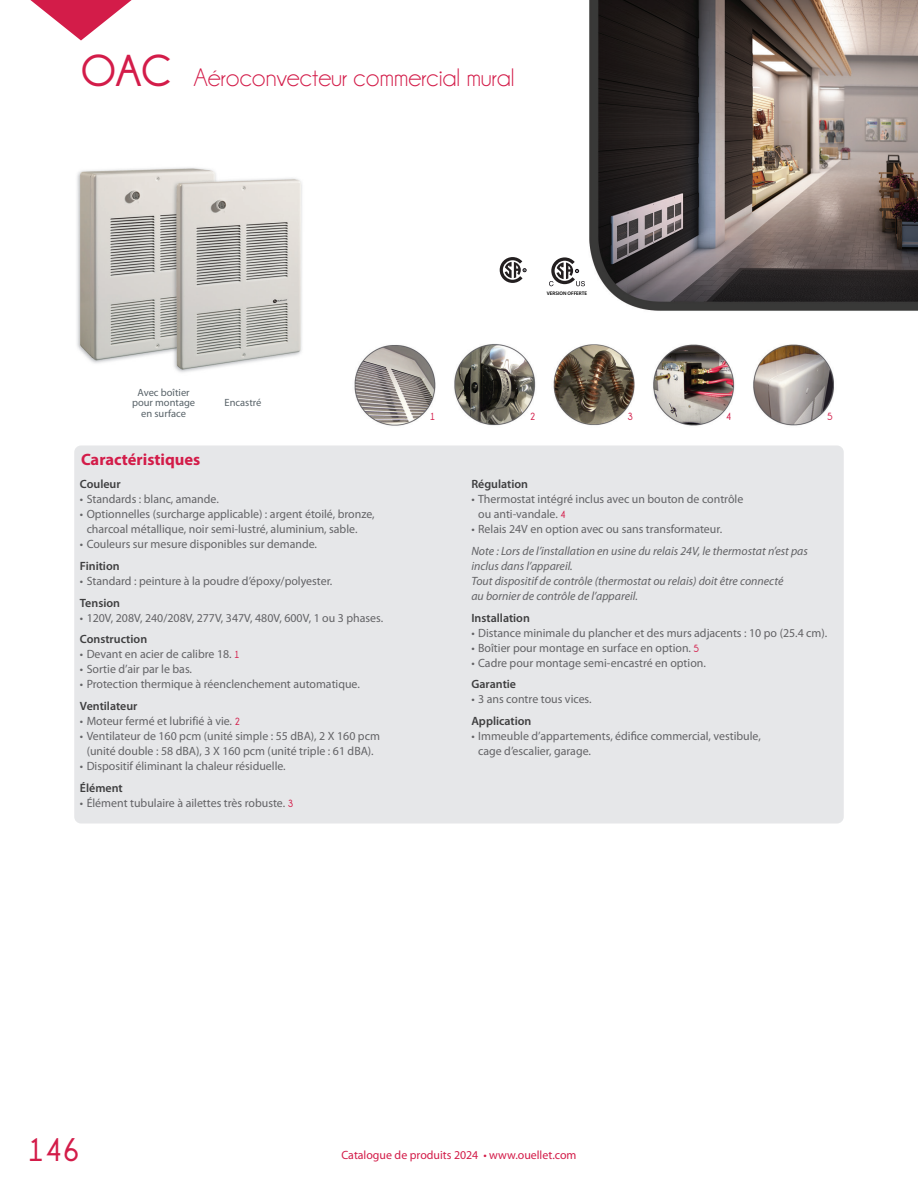
<style>
.page{position:relative;width:918px;height:1188px;background:#fff}
.page>*{position:absolute;margin:0;border:0;box-sizing:border-box;transform-origin:0 0}
.t1{font:700 45px "Champagne&Limousines";color:#d31c49}
.t2{font:700 33px "Champagne&Limousines";color:#d31c49}
.t3{font:25.5px "Champagne&Limousines";color:#d31c49}
.t4{font:700 16.5px "Myriad Pro";color:#d31c49}
.t5{font:12px/15px "Myriad Pro";color:#636366}
.t6{font:italic 12px/15px "Myriad Pro";color:#636366}
.t7{font:600 12px "Myriad Pro";color:#3e3e3f}
.t8{font:12px "Myriad Pro";color:#d31c49}
.t9{font:10.5px/10.5px "Myriad Pro";color:#596369;text-align:center}
.t10{font:700 10.5px "Champagne&Limousines";color:#d31c49}
.t11{font:600 5.1px "Myriad Pro";color:#000}
.s1{font-family:"Champagne&Limousines";font-weight:700;font-size:10.5px;color:#d31c49}
</style>
<div class="page">
<img style="left:77px;top:0;width:841px;height:446px">
<div style="left:74px;top:446px;width:770px;height:378px;background:#e6e7e9;border-radius:7px"></div>
<svg style="left:30px;top:0;width:102px;height:40px"></svg>
<svg style="left:549px;top:257px;width:36px;height:29px"></svg>
<svg style="left:500px;top:257px;width:26px;height:26px"></svg>
<h1 class="t1" style="left:81px;top:45px;width:92px">OAC</h1>
<h3 class="t3" style="left:194px;top:63px;width:322px">Aéroconvecteur commercial mural</h3>
<p class="t11" style="left:547px;top:290px;width:42px">VERSION OFFERTE</p>
<p class="t9" style="left:132px;top:387px;width:65px">Avec boîtier pour montage en surface</p>
<p class="t9" style="left:225px;top:398px;width:38px">Encastré</p>
<h3 class="t4" style="left:81px;top:450px;width:121px">Caractéristiques</h3>
<p class="t7" style="left:80px;top:478px;width:42px">Couleur</p>
<p class="t5" style="left:80px;top:492px;width:140px">• Standards : blanc, amande.</p>
<p class="t5" style="left:87px;top:507px;width:290px;text-indent:-7px">• Optionnelles (surcharge applicable) : argent étoilé, bronze, charcoal métallique, noir semi-lustré, aluminium, sable.</p>
<p class="t5" style="left:80px;top:537px;width:239px">• Couleurs sur mesure disponibles sur demande.</p>
<p class="t7" style="left:80px;top:559px;width:41px">Finition</p>
<p class="t5" style="left:80px;top:574px;width:254px">• Standard : peinture à la poudre d’époxy/polyester.</p>
<p class="t7" style="left:80px;top:596px;width:42px">Tension</p>
<p class="t5" style="left:80px;top:610px;width:305px">• 120V, 208V, 240/208V, 277V, 347V, 480V, 600V, 1 ou 3 phases.</p>
<p class="t7" style="left:80px;top:633px;width:69px">Construction</p>
<p class="t5" style="left:80px;top:647px;width:161px">• Devant en acier de calibre 18. <span class="s1">1</span></p>
<p class="t5" style="left:80px;top:662px;width:114px">• Sortie d’air par le bas.</p>
<p class="t5" style="left:80px;top:677px;width:281px">• Protection thermique à réenclenchement automatique.</p>
<p class="t7" style="left:80px;top:700px;width:59px">Ventilateur</p>
<p class="t5" style="left:80px;top:714px;width:162px">• Moteur fermé et lubrifié à vie. <span class="s1">2</span></p>
<p class="t5" style="left:80px;top:729px;width:302px;text-align:center">• Ventilateur de 160 pcm (unité simple : 55 dBA), 2 X 160 pcm (unité double : 58 dBA), 3 X 160 pcm (unité triple : 61 dBA).</p>
<p class="t5" style="left:80px;top:759px;width:207px">• Dispositif éliminant la chaleur résiduelle.</p>
<p class="t7" style="left:80px;top:781px;width:44px">Élément</p>
<p class="t5" style="left:80px;top:796px;width:215px">• Élément tubulaire à ailettes très robuste. <span class="s1">3</span></p>
<p class="t10" style="left:430px;top:411px;width:7px">1</p>
<p class="t10" style="left:530px;top:411px;width:7px">2</p>
<p class="t10" style="left:627px;top:411px;width:7px">3</p>
<p class="t10" style="left:726px;top:411px;width:7px">4</p>
<p class="t10" style="left:827px;top:411px;width:7px">5</p>
<p class="t7" style="left:471px;top:478px;width:58px">Régulation</p>
<p class="t5" style="left:478px;top:492px;width:267px;text-indent:-7px">• Thermostat intégré inclus avec un bouton de contrôle ou anti-vandale. <span class="s1">4</span></p>
<p class="t5" style="left:471px;top:522px;width:252px">• Relais 24V en option avec ou sans transformateur.</p>
<p class="t6" style="left:471px;top:544px;width:338px">Note : Lors de l’installation en usine du relais 24V, le thermostat n’est pas inclus dans l’appareil.<br>Tout dispositif de contrôle (thermostat ou relais) doit être connecté<br>au bornier de contrôle de l’appareil.</p>
<p class="t7" style="left:471px;top:611px;width:60px">Installation</p>
<p class="t5" style="left:471px;top:625px;width:357px">• Distance minimale du plancher et des murs adjacents : 10 po (25.4 cm).</p>
<p class="t5" style="left:471px;top:640px;width:229px">• Boîtier pour montage en surface en option. <span class="s1">5</span></p>
<p class="t5" style="left:471px;top:655px;width:236px">• Cadre pour montage semi-encastré en option.</p>
<p class="t7" style="left:471px;top:678px;width:46px">Garantie</p>
<p class="t5" style="left:471px;top:692px;width:122px">• 3 ans contre tous vices.</p>
<p class="t7" style="left:471px;top:715px;width:62px">Application</p>
<p class="t5" style="left:478px;top:729px;width:284px;text-indent:-7px">• Immeuble d’appartements, édifice commercial, vestibule, cage d’escalier, garage.</p>
<h2 class="t2" style="left:27px;top:1131px;width:55px">146</h2>
<p class="t8" style="left:342px;top:1148px;width:236px">Catalogue de produits 2024 • www.ouellet.com</p>
</div>
